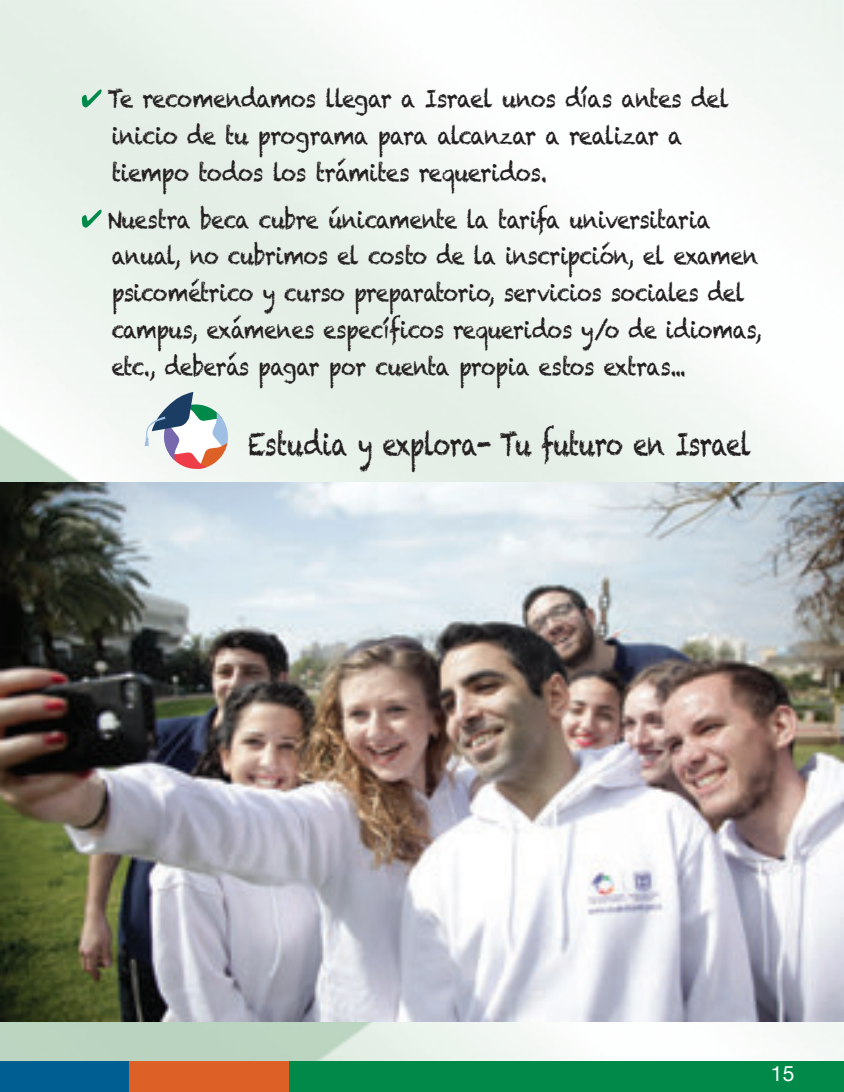
<style>
.page{position:relative;width:844px;height:1092px;background:#fff}
.page>*{position:absolute;margin:0;border:0;box-sizing:border-box;transform-origin:0 0}
.t1{font:31.5px "Chalkduster";letter-spacing:-.03em;color:#231f20;scale:.75 1}
.t2{font:24.5px/36.8px "Chalkduster";letter-spacing:-.03em;color:#231f20;scale:.84 1}
.t3{font:24.5px/36.8px "Chalkduster";letter-spacing:-.03em;color:#231f20;scale:.86 1}
.t4{font:21px "Helvetica Neue";color:#fff}
</style>
<div class="page">
<img style="left:759px;top:0;width:84px;height:1061px">
<img style="left:0;top:1021px;width:760px;height:40px">
<svg style="left:82px;top:89px;width:19px;height:18px"></svg>
<svg style="left:82px;top:210px;width:19px;height:18px"></svg>
<img style="left:0;top:482px;width:843px;height:539px">
<svg style="left:143px;top:392px;width:87px;height:78px"></svg>
<div style="left:0;top:1060px;width:129px;height:31px;background:#005e93"></div>
<div style="left:129px;top:1060px;width:160px;height:31px;background:#dd6027"></div>
<div style="left:289px;top:1061px;width:554px;height:30px;background:#008949"></div>
<p class="t3" style="left:107px;top:81px;width:724px">Te recomendamos llegar a Israel unos días antes del inicio de tu programa para alcanzar a realizar a tiempo todos los trámites requeridos.</p>
<p class="t2" style="left:107px;top:201px;width:780px">Nuestra beca cubre únicamente la tarifa universitaria anual, no cubrimos el costo de la inscripción, el examen psicométrico y curso preparatorio, servicios sociales del campus, exámenes específicos requeridos y/o de idiomas, etc., deberás pagar por cuenta propia estos extras...</p>
<p class="t1" style="left:248px;top:425px;width:672px">Estudia y explora- Tu futuro en Israel</p>
<p class="t4" style="left:770px;top:1058px;width:25px">15</p>
</div>
